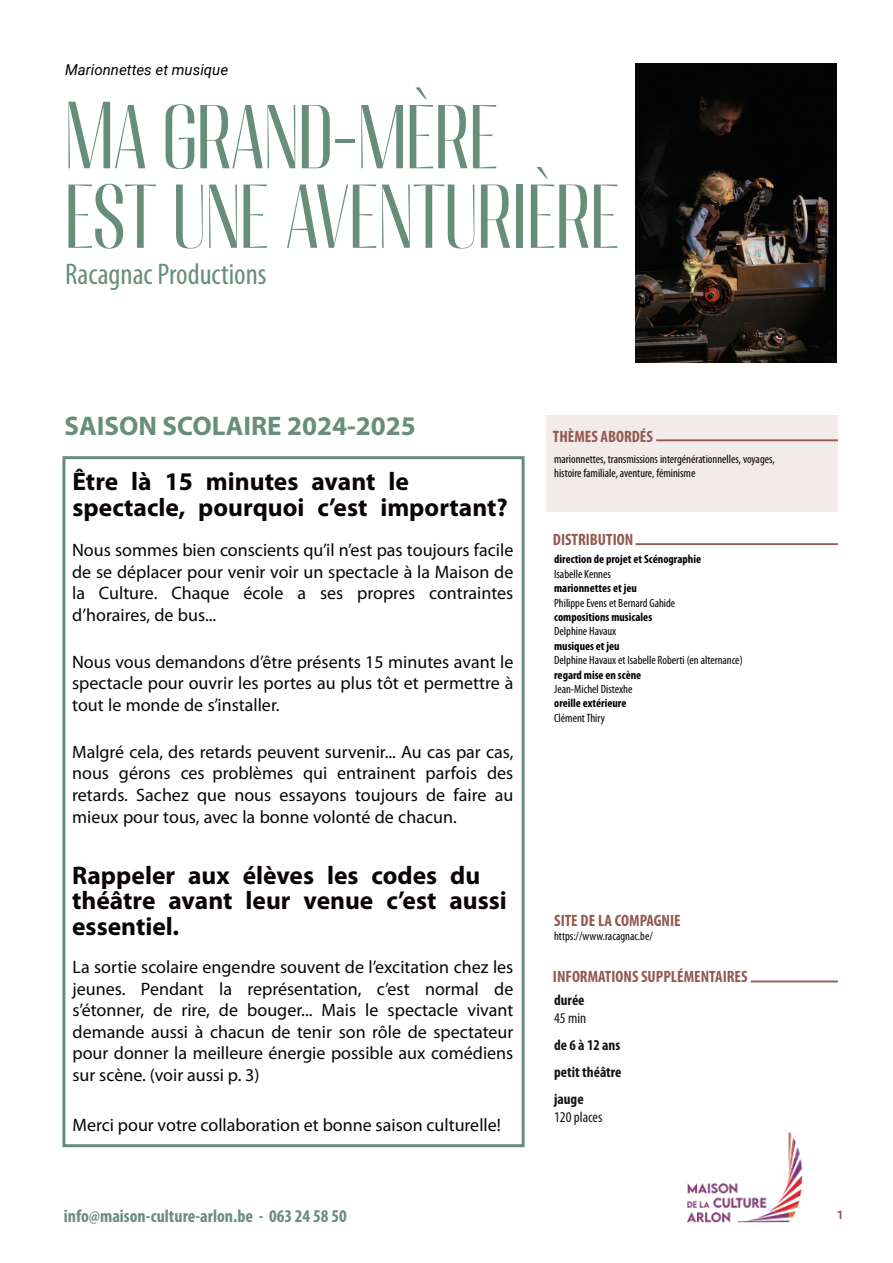
<style>
.page{position:relative;width:893px;height:1263px;background:#fff}
.page>*{position:absolute;margin:0;border:0;box-sizing:border-box;transform-origin:0 0}
.t1{font:condensed 79.5px/79.5px "Migha";color:#678e7b}
.t2{font:condensed 30px "Myriad Pro";color:#678e7b}
.t3{font:700 27px "Myriad Pro";color:#678e7b}
.t4{font:700 25.5px/25.5px "Myriad Pro";color:#0a0406}
.t5{font:18px/21.6px "Myriad Pro";color:#0a0406;text-align:justify}
.t6{font:700 condensed 18px "Myriad Pro";color:#678e7b}
.t7{font:700 condensed 16.5px "Myriad Pro";color:#945951}
.t8{font:700 condensed 15px/27px "Myriad Pro";color:#181317;text-align:justify}
.t9{font:italic 15px "Roboto";color:#000001}
.t10{font:condensed 15px "Myriad Pro";color:#181317}
.t11{font:condensed 12px/14.4px "Myriad Pro";color:#000001}
.t12{font:700 condensed 12px "Myriad Pro";color:#000001}
.t13{font:700 12px "Roboto";color:#945951}
</style>
<div class="page">
<div style="left:62px;top:456px;width:463px;height:691px;border:3px solid #678e7b"></div>
<img style="left:687px;top:1131px;width:116px;height:92px">
<div style="left:546px;top:416px;width:292px;height:96px;background:#f2ebea"></div>
<hr style="left:636px;top:543px;width:202px;height:2px;background:#945951">
<hr style="left:751px;top:980px;width:87px;height:2px;background:#945951">
<hr style="left:656px;top:439px;width:182px;height:2px;background:#945951">
<img style="left:635px;top:64px;width:202px;height:298px">
<p class="t9" style="left:65px;top:64px;width:164px">Marionnettes et musique</p>
<h1 class="t1" style="left:65px;top:101px;width:556px">MA GRAND-MÈRE<br>EST UNE AVENTURIÈRE</h1>
<h2 class="t2" style="left:65px;top:261px;width:203px">Racagnac Productions</h2>
<h3 class="t3" style="left:65px;top:415px;width:353px">SAISON SCOLAIRE 2024-2025</h3>
<h3 class="t4" style="left:73px;top:471px;width:437px">Être là 15 minutes avant le spectacle, pourquoi c’est important?</h3>
<p class="t5" style="left:72px;top:541px;width:443px">Nous sommes bien conscients qu’il n’est pas toujours facile de se déplacer pour venir voir un spectacle à la Maison de la Culture. Chaque école a ses propres contraintes d’horaires, de bus...</p>
<p class="t5" style="left:72px;top:652px;width:443px">Nous vous demandons d’être présents 15 minutes avant le spectacle pour ouvrir les portes au plus tôt et permettre à tout le monde de s’installer.</p>
<p class="t5" style="left:72px;top:742px;width:443px">Malgré cela, des retards peuvent survenir... Au cas par cas, nous gérons ces problèmes qui entrainent parfois des retards. Sachez que nous essayons toujours de faire au mieux pour tous, avec la bonne volonté de chacun.</p>
<h3 class="t4" style="left:72px;top:864px;width:436px">Rappeler aux élèves les codes du théâtre avant leur venue c’est aussi essentiel.</h3>
<p class="t5" style="left:73px;top:958px;width:442px">La sortie scolaire engendre souvent de l’excitation chez les jeunes. Pendant la représentation, c’est normal de s’étonner, de rire, de bouger... Mais le spectacle vivant demande aussi à chacun de tenir son rôle de spectateur pour donner la meilleure énergie possible aux comédiens sur scène. (voir aussi p. 3)</p>
<p class="t5" style="left:73px;top:1116px;width:430px">Merci pour votre collaboration et bonne saison culturelle!</p>
<p class="t6" style="left:64px;top:1208px;width:284px">info@maison-culture-arlon.be - 063 24 58 50</p>
<p class="t7" style="left:553px;top:429px;width:101px">THÈMES ABORDÉS</p>
<p class="t11" style="left:554px;top:452px;width:222px">marionnettes, transmissions intergénérationnelles, voyages, histoire familiale, aventure, féminisme</p>
<p class="t7" style="left:553px;top:533px;width:82px">DISTRIBUTION</p>
<p class="t12" style="left:554px;top:554px;width:148px">direction de projet et Scénographie</p>
<p class="t11" style="left:554px;top:568px;width:58px">Isabelle Kennes</p>
<p class="t12" style="left:554px;top:583px;width:84px">marionnettes et jeu</p>
<p class="t11" style="left:554px;top:596px;width:123px">Philippe Evens et Bernard Gahide</p>
<p class="t12" style="left:554px;top:612px;width:100px">compositions musicales</p>
<p class="t11" style="left:554px;top:625px;width:64px">Delphine Havaux</p>
<p class="t12" style="left:554px;top:641px;width:67px">musiques et jeu</p>
<p class="t11" style="left:554px;top:654px;width:190px">Delphine Havaux et Isabelle Roberti (en alternance)</p>
<p class="t12" style="left:554px;top:670px;width:89px">regard mise en scène</p>
<p class="t11" style="left:554px;top:683px;width:80px">Jean-Michel Distexhe</p>
<p class="t12" style="left:554px;top:698px;width:74px">oreille extérieure</p>
<p class="t11" style="left:554px;top:712px;width:52px">Clément Thiry</p>
<p class="t7" style="left:554px;top:913px;width:128px">SITE DE LA COMPAGNIE</p>
<p class="t11" style="left:554px;top:930px;width:100px">https://www.racagnac.be/</p>
<p class="t7" style="left:553px;top:970px;width:196px">INFORMATIONS SUPPLÉMENTAIRES</p>
<p class="t8" style="left:554px;top:988px;width:32px">durée</p>
<p class="t10" style="left:554px;top:1012px;width:34px">45 min</p>
<p class="t8" style="left:554px;top:1033px;width:69px">de6à12ans petit théâtre jauge</p>
<p class="t10" style="left:554px;top:1111px;width:50px">120 places</p>
<p class="t13" style="left:837px;top:1209px;width:8px">1</p>
</div>
